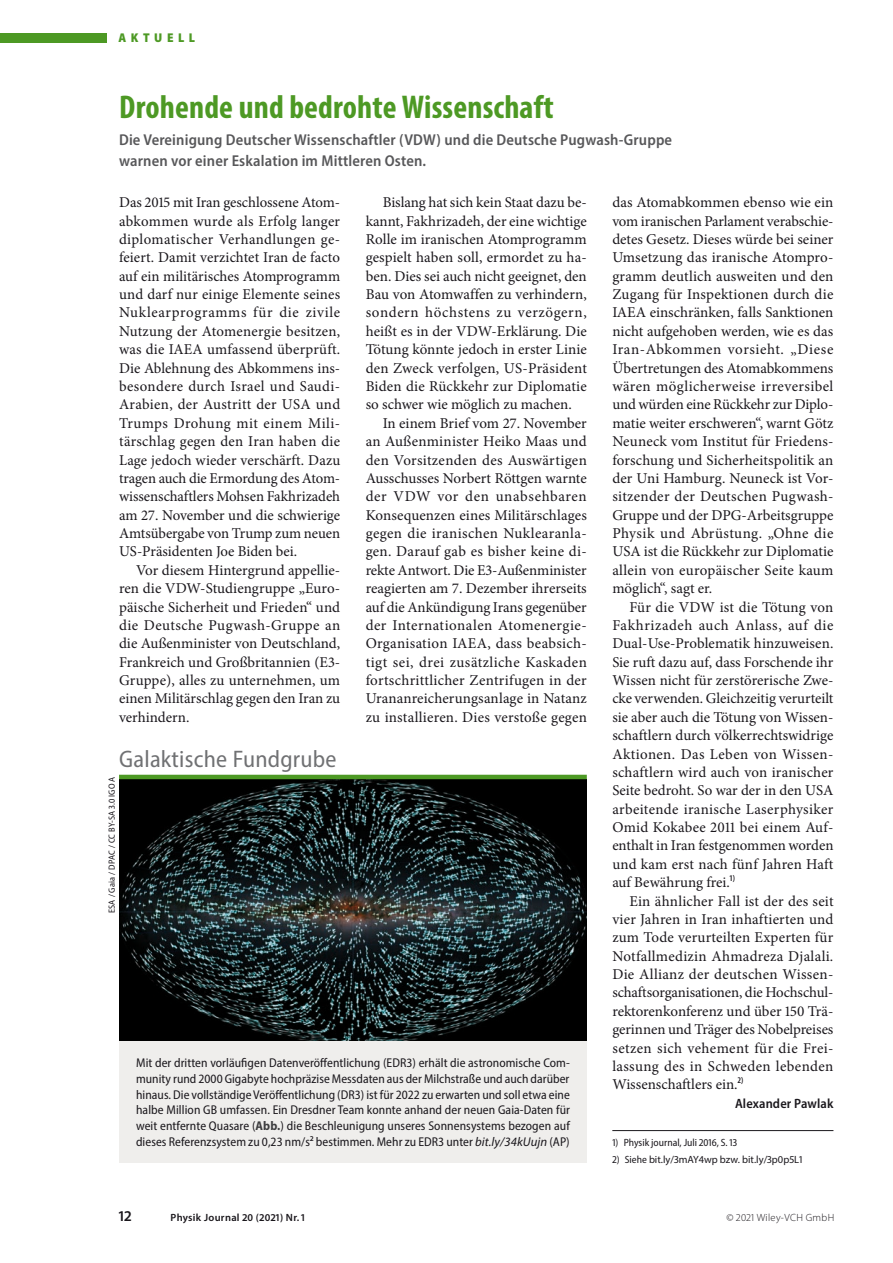
<style>
.page{position:relative;width:893px;height:1263px;background:#fff}
.page>*{position:absolute;margin:0;border:0;box-sizing:border-box;transform-origin:0 0}
.Ü_22_Autor_hinten{font:700 condensed 33px "Myriad Pro";letter-spacing:.005em;color:#4d9924}
.Ü__überLinie_16{font:semi-condensed 24px "Myriad Pro";letter-spacing:.01em;color:#707173}
.Subhead_Akt_DPG_gros{font:600 semi-condensed 15.75px/21px "Myriad Pro";letter-spacing:.01em;color:#58585a}
.GT{font:15px/18.3px "Minion Pro";letter-spacing:.005em;color:#1a171c;text-align:justify}
.GTO{font:15px/18.5px "Minion Pro";letter-spacing:-.005em;color:#1a171c;text-align:justify}
.t1{font:600 15px "Myriad Pro";color:#1a171c}
.Autor__HT_Akt_DPG_Lb{font:600 semi-condensed 13.5px "Myriad Pro";letter-spacing:.01em;color:#1a171c}
.GTO-2{font:semi-condensed 12.75px/15.8px "Myriad Pro";letter-spacing:.005em;color:#1a171c;text-align:justify}
.t2{font:900 semi-condensed 12.75px "Myriad Pro";letter-spacing:.36em;color:#4d9924}
.FN__ohne_Linie{font:10.5px "Myriad Pro";color:#1a171c}
.FN__mit_Linie{font:semi-condensed 10.5px "Myriad Pro";color:#1a171c}
.t3{font:600 10.5px "Myriad Pro";letter-spacing:.03em;color:#1a171c}
.t4{font:300 10.5px "Myriad Pro";letter-spacing:.03em;color:#1a171c}
.Bild_Quelle_schwarz{font:semi-condensed 9px "Myriad Pro";letter-spacing:.02em;color:#1a171c}
.s1{font-weight:700;color:#3e3e40}
.s2{font-style:italic;font-stretch:normal}
.s3{font-stretch:semi-condensed}
</style>
<div class="page">
<div style="left:0;top:33px;width:106px;height:9px;background:#4d9924"></div>
<div style="left:119px;top:778px;width:468px;height:385px;background:#efeeec"></div>
<img style="left:119px;top:779px;width:468px;height:261px">
<hr style="left:119px;top:775px;width:468px;height:4px;background:#4d9924">
<hr style="left:612px;top:1130px;width:221px;height:1px;background:#1a171c">
<p class="t2" style="left:118px;top:30px;width:78px">Aktuell</p>
<p class="Ü_22_Autor_hinten" style="left:119px;top:87px;width:436px">Drohende und bedrohte Wissenschaft</p>
<p class="Subhead_Akt_DPG_gros" style="left:119px;top:128px;width:555px">Die Vereinigung Deutscher Wissenschaftler (VDW) und die Deutsche Pugwash-Gruppe warnen vor einer Eskalation im Mittleren Osten.</p>
<p class="GTO" style="left:119px;top:193px;width:223px">Das 2015 mit Iran geschlossene Atom&shy;abkommen wurde als Erfolg langer diplomatischer Verhandlungen ge&shy;feiert. Damit verzichtet Iran de facto auf ein militärisches Atomprogramm und darf nur einige Elemente seines Nuklearprogramms für die zivile Nutzung der Atomenergie besitzen, was die IAEA umfassend überprüft.<br>Die Ablehnung des Abkommens ins&shy;besondere durch Israel und Saudi-Arabien, der Austritt der USA und Trumps Drohung mit einem Mili&shy;tärschlag gegen den Iran haben die Lage jedoch wieder verschärft. Dazu tragen auch die Ermordung des Atom&shy;wissenschaftlers Mohsen Fakhrizadeh am 27. November und die schwierige Amtsübergabe von Trump zum neuen US-Präsidenten Joe Biden bei.</p>
<p class="GT" style="left:119px;top:561px;width:223px;text-indent:17px">Vor diesem Hintergrund appellie&shy;ren die VDW-Studiengruppe „Euro&shy;päische Sicherheit und Frieden“ und die Deutsche Pugwash-Gruppe an die Außenminister von Deutschland, Frankreich und Großbritannien (E3- Gruppe), alles zu unternehmen, um einen Militärschlag gegen den Iran zu verhindern.</p>
<p class="Ü__überLinie_16" style="left:119px;top:745px;width:219px">Galaktische Fundgrube</p>
<p class="Bild_Quelle_schwarz" style="left:106px;top:913px;width:138px;rotate:-90deg">ESA / Gaia / DPAC / CC BY-SA 3.0 IGO A</p>
<p class="GT" style="left:366px;top:193px;width:223px;text-indent:17px">Bislang hat sich kein Staat dazu be&shy;kannt, Fakhrizadeh, der eine wichtige Rolle im iranischen Atomprogramm gespielt haben soll, ermordet zu ha&shy;ben. Dies sei auch nicht geeignet, den Bau von Atomwaffen zu verhindern, sondern höchstens zu verzögern, heißt es in der VDW-Erklärung. Die Tötung könnte jedoch in erster Linie den Zweck verfolgen, US-Präsident Biden die Rückkehr zur Diplomatie so schwer wie möglich zu machen.</p>
<p class="GT" style="left:366px;top:414px;width:223px;text-indent:17px">In einem Brief vom 27. November an Außenminister Heiko Maas und den Vorsitzenden des Auswärtigen Ausschusses Norbert Röttgen warnte der VDW vor den unabsehbaren Konsequenzen eines Militärschlages gegen die iranischen Nuklearanla&shy;gen. Darauf gab es bisher keine di&shy;rekte Antwort. Die E3-Außenminister reagierten am 7. Dezember ihrerseits auf die Ankündigung Irans gegenüber der Internationalen Atomenergie-Organisation IAEA, dass beabsich&shy;tigt sei, drei zusätzliche Kaskaden fortschrittlicher Zentrifugen in der Urananreicherungsanlage in Natanz zu installieren. Dies verstoße gegen</p>
<p class="GTO-2" style="left:136px;top:1055px;width:435px">Mit der dritten vorläufigen Datenveröffentlichung (EDR3) erhält die astronomische Com&shy;munity rund 2000 Gigabyte hochpräzise Messdaten aus der Milchstraße und auch darüber hinaus. Die vollständige Veröffentlichung (DR3) ist für 2022 zu erwarten und soll etwa eine halbe Million GB umfassen. Ein Dresdner Team konnte anhand der neuen Gaia-Daten für weit entfernte Quasare (<span class="s1">Abb.</span>) die Beschleunigung unseres Sonnensystems bezogen auf dieses Referenzsystem zu 0,23 nm/s<sup>2</sup> bestimmen. Mehr zu EDR3 unter <span class="s2">bit.ly/34kUujn</span> (AP)</p>
<p class="GT" style="left:612px;top:193px;width:223px">das Atomabkommen ebenso wie ein vom iranischen Parlament verabschie&shy;detes Gesetz. Dieses würde bei seiner Umsetzung das iranische Atompro&shy;gramm deutlich ausweiten und den Zugang für Inspektionen durch die IAEA einschränken, falls Sanktionen nicht aufgehoben werden, wie es das Iran-Abkommen vorsieht. „Diese Übertretungen des Atomabkommens wären möglicherweise irreversibel und würden eine Rückkehr zur Diplo&shy;matie weiter erschweren“, warnt Götz Neuneck vom Institut für Friedens&shy;forschung und Sicherheitspolitik an der Uni Hamburg. Neuneck ist Vor&shy;sitzender der Deutschen Pugwash-Gruppe und der DPG-Arbeitsgruppe Physik und Abrüstung. „Ohne die USA ist die Rückkehr zur Diplomatie allein von europäischer Seite kaum möglich“, sagt er.</p>
<p class="GT" style="left:612px;top:598px;width:223px;text-indent:17px">Für die VDW ist die Tötung von Fakhrizadeh auch Anlass, auf die Dual-Use-Problematik hinzuweisen.<br>Sie ruft dazu auf, dass Forschende ihr Wissen nicht für zerstörerische Zwe&shy;cke verwenden. Gleichzeitig verurteilt sie aber auch die Tötung von Wissen&shy;schaftlern durch völkerrechtswidrige Aktionen. Das Leben von Wissen&shy;schaftlern wird auch von iranischer Seite bedroht. So war der in den USA arbeitende iranische Laserphysiker Omid Kokabee 2011 bei einem Auf&shy;enthalt in Iran festgenommen worden und kam erst nach fünf Jahren Haft auf Bewährung frei.<sup>1)</sup></p>
<p class="GT" style="left:612px;top:892px;width:223px;text-indent:17px">Ein ähnlicher Fall ist der des seit vier Jahren in Iran inhaftierten und zum Tode verurteilten Experten für Notfallmedizin Ahmadreza Djalali.<br>Die Allianz der deutschen Wissen&shy;schaftsorganisationen, die Hochschul&shy;rektorenkonferenz und über 150 Trä&shy;gerinnen und Träger des Nobelpreises setzen sich vehement für die Frei&shy;lassung des in Schweden lebenden Wissenschaftlers ein.<sup>2)</sup></p>
<p class="Autor__HT_Akt_DPG_Lb" style="left:735px;top:1095px;width:100px">Alexander Pawlak</p>
<p class="FN__mit_Linie" style="left:612px;top:1136px;width:126px">1) Physik journal, Juli 2016, S. 13</p>
<p class="FN__ohne_Linie" style="left:612px;top:1153px;width:192px"><span class="s3">2) Siehe</span> bit.ly/3mAY4wp bzw. bit.ly/3p0p5L1</p>
<p class="t1" style="left:119px;top:1206px;width:14px">12</p>
<p class="t3" style="left:171px;top:1211px;width:136px">Physik Journal 20 (2021) Nr. 1</p>
<p class="t4" style="left:726px;top:1211px;width:109px">© 2021 Wiley-VCH GmbH</p>
</div>
